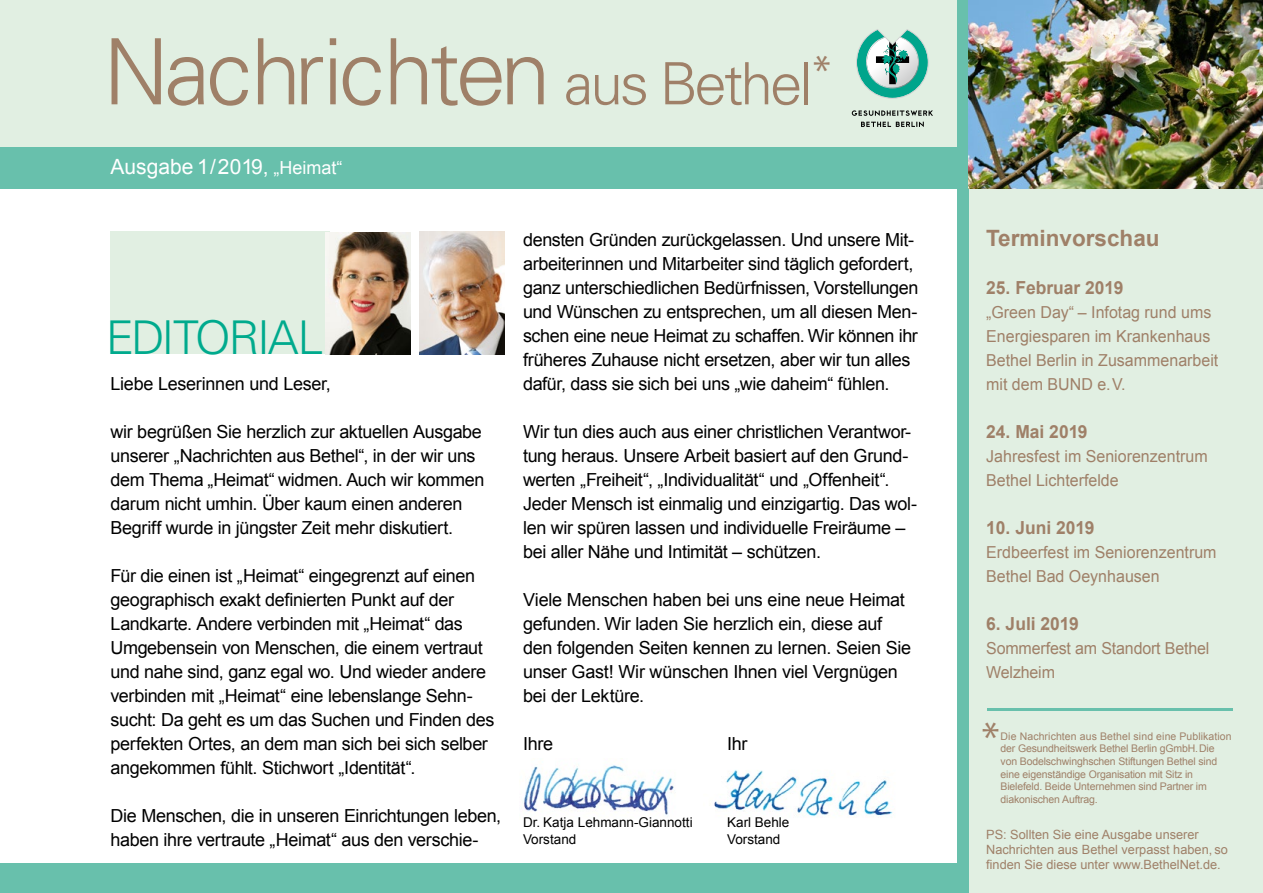
<style>
.page{position:relative;width:1263px;height:893px;background:#fff}
.page>*{position:absolute;margin:0;border:0;box-sizing:border-box;transform-origin:0 0}
.t1{font:300 91.5px "Univers LT Pro 45";letter-spacing:-.05em;color:#9f8068}
.t2{font:300 46.5px "Univers LT Pro 45";letter-spacing:-.055em;color:#00aa8d}
.t3{font:300 45px "Univers LT Pro 45";color:#9f8068}
.t4{font:700 22.5px "Arial";color:#9f8068}
.t5{font:21px "Arial";color:#fff}
.t6{font:18px/24px "Arial";letter-spacing:-.02em;color:#000}
.t7{font:700 18px "Arial";color:#9f8068}
.t8{font:16.5px/24px "Arial";color:#9f8068}
.t9{font:13.5px "Arial";color:#000}
.t10{font:12.75px/15px "Arial";color:#9f8068}
.t11{font:10.5px/12.6px "Arial";letter-spacing:-.015em;color:#9f8068}
.s1{font-size:58.35px}
.s2{font-size:18px}
</style>
<div class="page">
<img style="left:524px;top:765px;width:150px;height:50px">
<div style="left:0;top:0;width:961px;height:146px;background:#e1efe2"></div>
<div style="left:0;top:147px;width:968px;height:41px;background:#68c0ac"></div>
<div style="left:963px;top:0;width:300px;height:893px;background:#e1efe2"></div>
<div style="left:957px;top:0;width:11px;height:893px;background:#68c0ac"></div>
<hr style="left:987px;top:709px;width:245px;height:2px;background:#68c0ac">
<div style="left:111px;top:231px;width:219px;height:123px;background:#e1efe2"></div>
<img style="left:419px;top:231px;width:85px;height:123px">
<img style="left:325px;top:232px;width:85px;height:122px">
<img style="left:968px;top:0;width:295px;height:188px">
<svg style="left:856px;top:29px;width:73px;height:70px"></svg>
<svg style="left:861px;top:122px;width:63px;height:5px"></svg>
<svg style="left:852px;top:110px;width:81px;height:6px"></svg>
<img style="left:714px;top:770px;width:179px;height:47px">
<div style="left:0;top:863px;width:957px;height:30px;background:#68c0ac"></div>
<h1 class="t1" style="left:103px;top:16px;width:733px">Nachrichten <span class="s1">aus Bethel</span><sup>*</sup></h1>
<p class="t5" style="left:111px;top:153px;width:234px">Ausgabe 1 / 2019, <span class="s2">„Heimat“</span></p>
<h2 class="t2" style="left:106px;top:309px;width:219px">EDITORIAL</h2>
<p class="t6" style="left:111px;top:372px;width:222px">Liebe Leserinnen und Leser,</p>
<p class="t6" style="left:111px;top:420px;width:375px">wir begrüßen Sie herzlich zur aktuellen Ausgabe unserer „Nachrichten aus Bethel“, in der wir uns dem Thema „Heimat“ widmen. Auch wir kommen darum nicht umhin. Über kaum einen anderen Begriff wurde in jüngster Zeit mehr diskutiert.</p>
<p class="t6" style="left:111px;top:564px;width:385px">Für die einen ist „Heimat“ eingegrenzt auf einen geographisch exakt definierten Punkt auf der Landkarte. Andere verbinden mit „Heimat“ das Umgebensein von Menschen, die einem vertraut und nahe sind, ganz egal wo. Und wieder andere verbinden mit „Heimat“ eine lebenslange Sehn&shy;sucht: Da geht es um das Suchen und Finden des perfekten Ortes, an dem man sich bei sich selber angekommen fühlt. Stichwort „Identität“.</p>
<p class="t6" style="left:111px;top:804px;width:392px">Die Menschen, die in unseren Einrichtungen leben, haben ihre vertraute „Heimat“ aus den verschie-</p>
<p class="t6" style="left:523px;top:228px;width:397px">densten Gründen zurückgelassen. Und unsere Mit&shy;arbeiterinnen und Mitarbeiter sind täglich gefordert, ganz unterschiedlichen Bedürfnissen, Vorstellungen und Wünschen zu entsprechen, um all diesen Men&shy;schen eine neue Heimat zu schaffen. Wir können ihr früheres Zuhause nicht ersetzen, aber wir tun alles dafür, dass sie sich bei uns „wie daheim“ fühlen.</p>
<p class="t6" style="left:523px;top:420px;width:395px">Wir tun dies auch aus einer christlichen Verantwor&shy;tung heraus. Unsere Arbeit basiert auf den Grund&shy;werten „Freiheit“, „Individualität“ und „Offenheit“.<br>Jeder Mensch ist einmalig und einzigartig. Das wol&shy;len wir spüren lassen und individuelle Freiräume – bei aller Nähe und Intimität – schützen.</p>
<p class="t6" style="left:523px;top:588px;width:390px">Viele Menschen haben bei uns eine neue Heimat gefunden. Wir laden Sie herzlich ein, diese auf den folgenden Seiten kennen zu lernen. Seien Sie unser Gast! Wir wünschen Ihnen viel Vergnügen bei der Lektüre.</p>
<p class="t6" style="left:523px;top:732px;width:32px">Ihre</p>
<p class="t6" style="left:727px;top:732px;width:22px">Ihr</p>
<p class="t9" style="left:523px;top:814px;width:171px">Dr. Katja Lehmann-Giannotti</p>
<p class="t9" style="left:727px;top:814px;width:64px">Karl Behle</p>
<p class="t9" style="left:523px;top:830px;width:55px">Vorstand</p>
<p class="t9" style="left:727px;top:830px;width:55px">Vorstand</p>
<p class="t4" style="left:986px;top:223px;width:175px">Terminvorschau</p>
<p class="t7" style="left:986px;top:276px;width:139px">25. Februar 2019</p>
<p class="t8" style="left:986px;top:300px;width:234px">„Green Day“ – Infotag rund ums<br>Energiesparen im Krankenhaus<br>Bethel Berlin in Zusammenarbeit mit dem BUND e. V.</p>
<p class="t7" style="left:986px;top:420px;width:103px">24. Mai 2019</p>
<p class="t8" style="left:986px;top:444px;width:223px">Jahresfest im Seniorenzentrum<br>Bethel Lichterfelde</p>
<p class="t7" style="left:986px;top:516px;width:110px">10. Juni 2019</p>
<p class="t8" style="left:986px;top:540px;width:232px">Erdbeerfest im Seniorenzentrum<br>Bethel Bad Oeynhausen</p>
<p class="t7" style="left:986px;top:612px;width:94px">6. Juli 2019</p>
<p class="t8" style="left:986px;top:636px;width:225px">Sommerfest am Standort Bethel<br>Welzheim</p>
<h3 class="t3" style="left:978px;top:711px;width:27px">*</h3>
<p class="t11" style="left:1000px;top:730px;width:233px">Die Nachrichten aus Bethel sind eine Publikation der Gesundheitswerk Bethel Berlin gGmbH.Die von Bodelschwinghschen Stiftungen Bethel sind eine eigenständige Organisation mit Sitz in Bielefeld. Beide Unternehmen sind Partner im diakonischen Auftrag.</p>
<p class="t10" style="left:986px;top:827px;width:243px">PS: Sollten Sie eine Ausgabe unserer<br>Nachrichten aus Bethel verpasst haben, so finden Sie diese unter www.BethelNet.de.</p>
</div>
